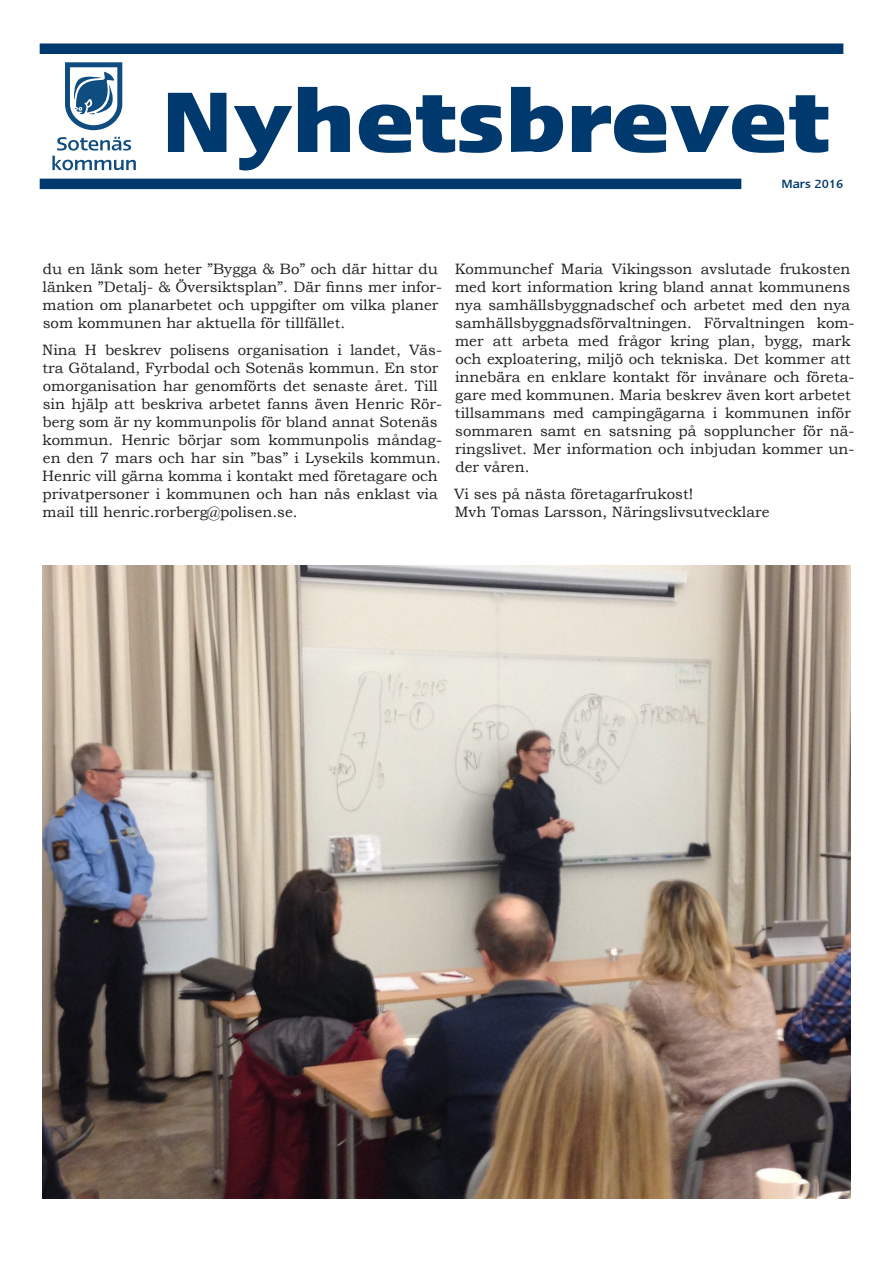
<style>
.page{position:relative;width:893px;height:1263px;background:#fff}
.page>*{position:absolute;margin:0;border:0;box-sizing:border-box;transform-origin:0 0}
.Hvudrub{font:700 87px "Ergo Com";letter-spacing:.005em;color:#00396e}
.t1{font:15px/18px "Bookman Old Style";color:#231f20}
.t2{font:500 12px "Ergo Com";color:#00396e}
</style>
<div class="page">
<div style="left:40px;top:179px;width:701px;height:10px;background:#00396e"></div>
<div style="left:40px;top:44px;width:803px;height:10px;background:#00396e"></div>
<svg style="left:65px;top:62px;width:57px;height:68px"></svg>
<svg style="left:52px;top:137px;width:84px;height:33px"></svg>
<img style="left:43px;top:566px;width:807px;height:633px">
<p class="Hvudrub" style="left:162px;top:67px;width:670px">Nyhetsbrevet</p>
<p class="t2" style="left:781px;top:177px;width:64px">Mars 2016</p>
<p class="t1" style="left:43px;top:260px;width:401px">du en länk som heter ”Bygga &amp; Bo” och där hittar du länken ”Detalj- &amp; Översiktsplan”. Där finns mer infor&shy;mation om planarbetet och uppgifter om vilka planer som kommunen har aktuella för tillfället.</p>
<p class="t1" style="left:42px;top:341px;width:401px">Nina H beskrev polisens organisation i landet, Väs&shy;tra Götaland, Fyrbodal och Sotenäs kommun. En stor omorganisation har genomförts det senaste året. Till sin hjälp att beskriva arbetet fanns även Henric Rör&shy;berg som är ny kommunpolis för bland annat Sotenäs kommun. Henric börjar som kommunpolis måndag&shy;en den 7 mars och har sin ”bas” i Lysekils kommun.<br>Henric vill gärna komma i kontakt med företagare och privatpersoner i kommunen och han nås enklast via mail till henric.rorberg@polisen.se.</p>
<p class="t1" style="left:455px;top:260px;width:401px">Kommunchef Maria Vikingsson avslutade frukosten med kort information kring bland annat kommunens nya samhällsbyggnadschef och arbetet med den nya samhällsbyggnadsförvaltningen. Förvaltningen kom&shy;mer att arbeta med frågor kring plan, bygg, mark och exploatering, miljö och tekniska. Det kommer att innebära en enklare kontakt för invånare och företa&shy;gare med kommunen. Maria beskrev även kort arbetet tillsammans med campingägarna i kommunen inför sommaren samt en satsning på soppluncher för nä&shy;ringslivet. Mer information och inbjudan kommer un&shy;der våren.</p>
<p class="t1" style="left:454px;top:485px;width:317px">Vi ses på nästa företagarfrukost!<br>Mvh Tomas Larsson, Näringslivsutvecklare</p>
</div>
